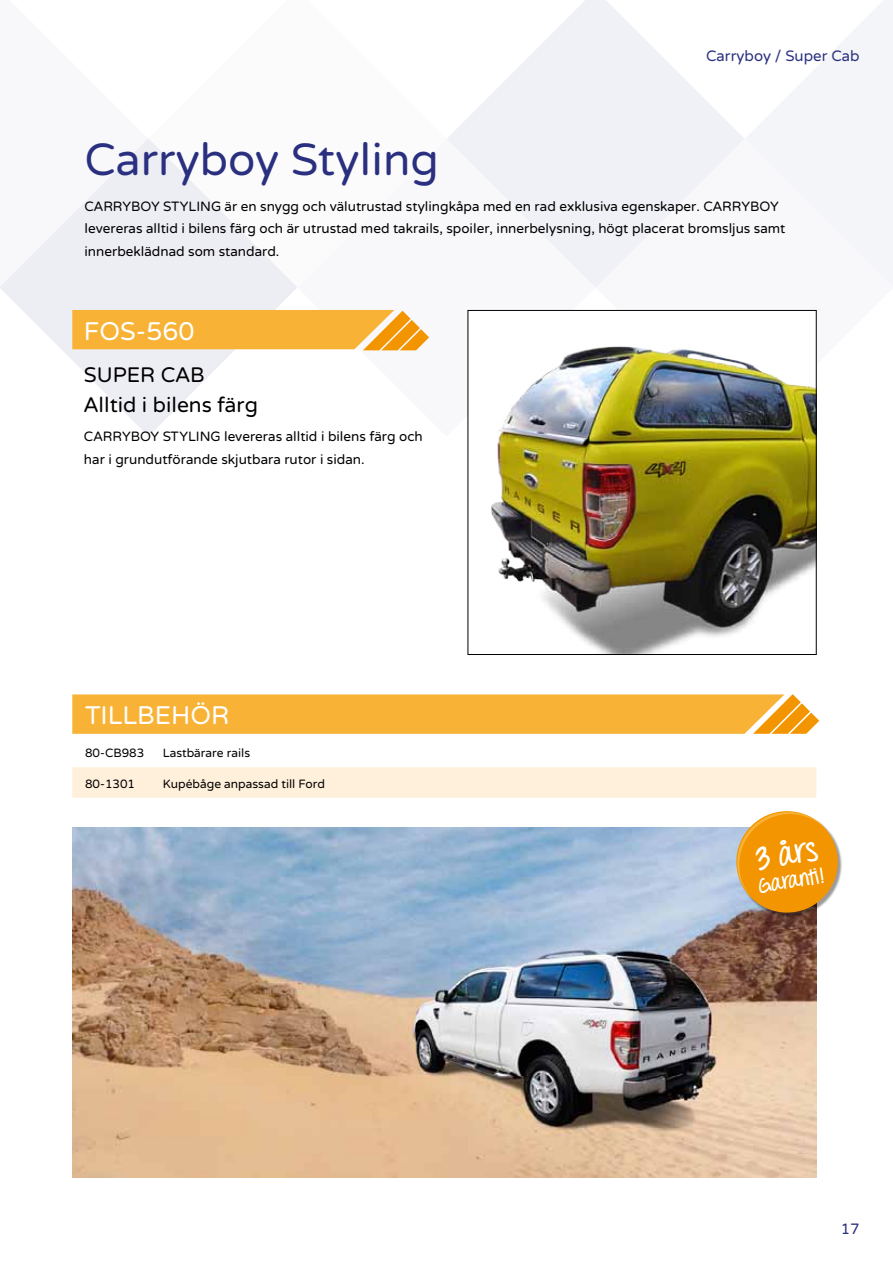
<style>
.page{position:relative;width:893px;height:1263px;background:#fff}
.page>*{position:absolute;margin:0;border:0;box-sizing:border-box;transform-origin:0 0}
.t1{font:45px "Varela Round";color:#2a307f}
.t2{font:700 30.6px "Throw My Hands Upinthe Air";color:#fff}
.t3{font:25.5px "Varela Round";color:#fff}
.t4{font:21px/30px "Varela Round";color:#000}
.t5{font:700 20.85px "Throw My Hands Upinthe Air";color:#fff}
.t6{font:15px "Varela Round";color:#2a307f}
.t7{font:13.5px/22.5px "Varela Round";color:#000}
.t8{font:12px "Varela Round";color:#000}
</style>
<div class="page">
<svg style="left:0;top:139px;width:297px;height:297px"></svg>
<svg style="left:148px;top:139px;width:149px;height:148px;fill:#ededf4"></svg>
<svg style="left:320px;top:309px;width:275px;height:128px"></svg>
<svg style="left:447px;top:0;width:297px;height:287px;fill:#f0f1f6"></svg>
<svg style="left:596px;top:139px;width:221px;height:298px"></svg>
<svg style="left:745px;top:0;width:148px;height:288px"></svg>
<svg style="left:72px;top:310px;width:357px;height:40px;background:#f7b541"></svg>
<img style="left:470px;top:312px;width:344px;height:341px">
<div style="left:468px;top:310px;width:348px;height:345px;border:1px solid #000"></div>
<img style="left:72px;top:827px;width:744px;height:351px">
<svg style="left:72px;top:694px;width:747px;height:104px"></svg>
<div style="left:737px;top:812px;width:106px;height:105px;background:#000;opacity:.4"></div>
<div style="left:736px;top:811px;width:102px;height:101px;background:#f39500;border-radius:50%"></div>
<svg style="left:737px;top:812px;width:88px;height:88px"></svg>
<p class="t6" style="left:706px;top:47px;width:155px">Carryboy / Super Cab</p>
<h1 class="t1" style="left:84px;top:134px;width:356px">Carryboy Styling</h1>
<p class="t7" style="left:84px;top:195px;width:702px">CARRYBOY STYLING är en snygg och välutrustad stylingkåpa med en rad exklusiva egenskaper. CARRYBOY levereras alltid i bilens färg och är utrustad med takrails, spoiler, innerbelysning, högt placerat bromsljus samt innerbeklädnad som standard.</p>
<h3 class="t3" style="left:84px;top:316px;width:112px">FOS-560</h3>
<h3 class="t4" style="left:84px;top:361px;width:175px">SUPER CAB<br>Alltid i bilens färg</h3>
<p class="t7" style="left:84px;top:426px;width:340px">CARRYBOY STYLING levereras alltid i bilens färg och har i grundutförande skjutbara rutor i sidan.</p>
<h3 class="t3" style="left:85px;top:700px;width:146px">TILLBEHÖR</h3>
<p class="t8" style="left:85px;top:745px;width:61px">80-CB983</p>
<p class="t8" style="left:163px;top:745px;width:89px">Lastbärare rails</p>
<p class="t8" style="left:85px;top:777px;width:52px">80-1301</p>
<p class="t8" style="left:163px;top:777px;width:164px">Kupébåge anpassad till Ford</p>
<h2 class="t2" style="left:753px;top:840px;width:63px;rotate:-9deg">3 års</h2>
<h3 class="t5" style="left:756px;top:873px;width:67px;rotate:-9deg">Garanti!</h3>
<p class="t6" style="left:841px;top:1220px;width:20px">17</p>
</div>
